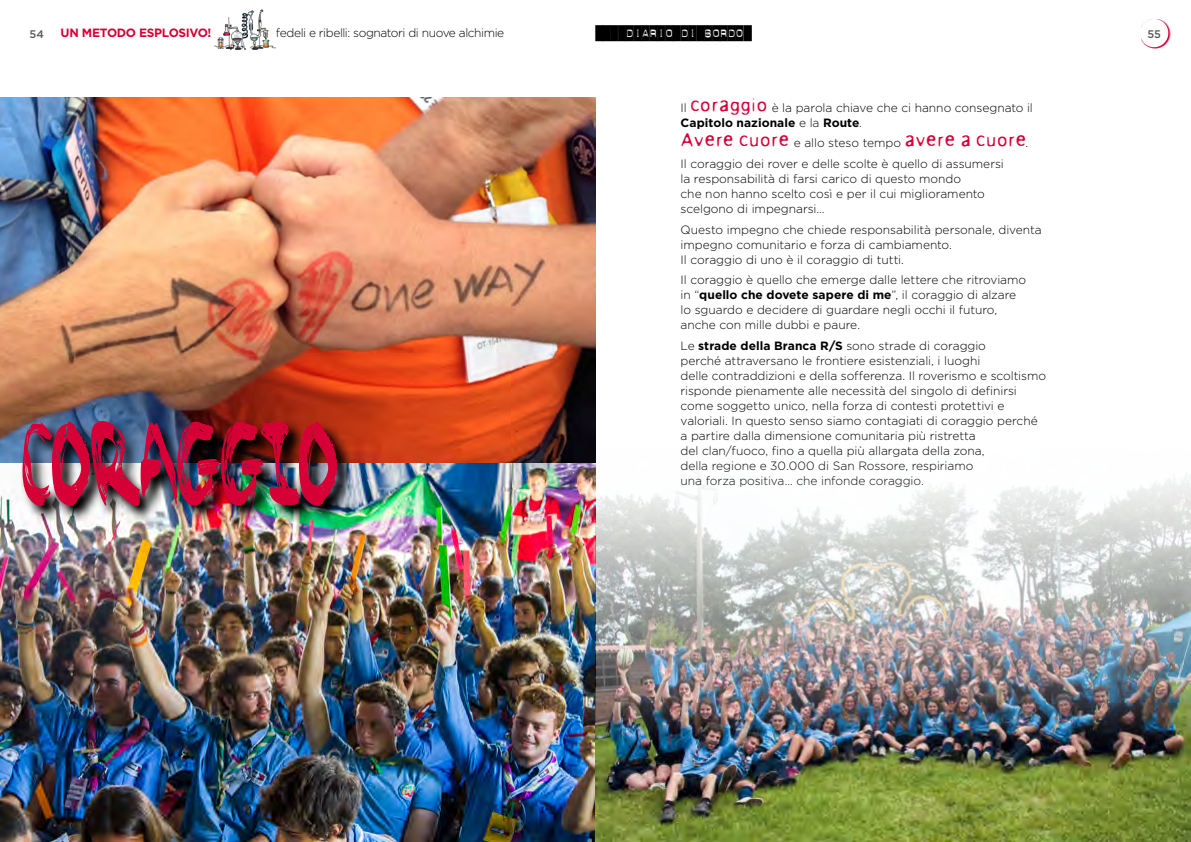
<style>
.page{position:relative;width:1191px;height:842px;background:#fff}
.page>*{position:absolute;margin:0;border:0;box-sizing:border-box;transform-origin:0 0}
.t1{font:84.5px "Brushed";letter-spacing:-.02em;color:#d70036}
.t2{font:18px "Anorexia";letter-spacing:-.025em;color:#d70036}
.t3{font:16px "Dynamoe";letter-spacing:-.025em;color:#000;scale:.9 1}
.t4{font:300 12px/15px "Gotham";letter-spacing:-.005em;color:#000}
.t5{font:300 12px "Gotham";letter-spacing:-.035em;color:#000}
.t6{font:700 12px "Gotham";letter-spacing:-.025em;color:#d70036}
.t7{font:500 11px "Gotham";color:#565656}
.s1{font-family:"Anorexia";font-weight:400;font-size:18px;color:#d70036}
.s2{font-weight:700}
.s3{font-family:"Gotham";font-weight:300;font-size:12px;color:#000}
</style>
<div class="page">
<img style="left:0;top:98px;width:595px;height:744px">
<img style="left:214px;top:9px;width:61px;height:40px">
<svg style="left:1141px;top:20px;width:29px;height:29px"></svg>
<div style="left:1140px;top:19px;width:28px;height:28px;background:#fff;border-radius:50%"></div>
<img style="left:595px;top:447px;width:596px;height:395px">
<img style="left:21px;top:420px;width:334px;height:103px">
<p class="t7" style="left:30px;top:27px;width:16px">54</p>
<p class="t6" style="left:61px;top:26px;width:152px">UN METODO ESPLOSIVO!</p>
<p class="t5" style="left:276px;top:27px;width:230px">fedeli e ribelli: sognatori di nuove alchimie</p>
<h3 class="t3" style="left:626px;top:25px;width:132px">DIARIO DI BORDO</h3>
<p class="t7" style="left:1147px;top:27px;width:15px">55</p>
<h1 class="t1" style="left:23px;top:421px;width:318px">CORAGGIO</h1>
<p class="t4" style="left:680px;top:100px;width:354px">Il <span class="s1">coraggio</span> è la parola chiave che ci hanno consegnato il<br><span class="s2">Capitolo nazionale</span> e la <span class="s2">Route</span>.</p>
<h2 class="t2" style="left:680px;top:133px;width:349px">Avere cuore <span class="s3">e allo steso tempo</span> avere a cuore<span class="s3">.</span></h2>
<p class="t4" style="left:680px;top:156px;width:325px">Il coraggio dei rover e delle scolte è quello di assumersi la responsabilità di farsi carico di questo mondo<br>che non hanno scelto così e per il cui miglioramento scelgono di impegnarsi…</p>
<p class="t4" style="left:680px;top:222px;width:362px">Questo impegno che chiede responsabilità personale, diventa impegno comunitario e forza di cambiamento.<br>Il coraggio di uno è il coraggio di tutti.</p>
<p class="t4" style="left:680px;top:273px;width:347px">Il coraggio è quello che emerge dalle lettere che ritroviamo in “<span class="s2">quello che dovete sapere di me</span>”, il coraggio di alzare lo sguardo e decidere di guardare negli occhi il futuro, anche con mille dubbi e paure.</p>
<p class="t4" style="left:680px;top:338px;width:367px">Le <span class="s2">strade della Branca R/S</span> sono strade di coraggio<br>perché attraversano le frontiere esistenziali, i luoghi<br>delle contraddizioni e della sofferenza. Il roverismo e scoltismo risponde pienamente alle necessità del singolo di definirsi come soggetto unico, nella forza di contesti protettivi e valoriali. In questo senso siamo contagiati di coraggio perché a partire dalla dimensione comunitaria più ristretta<br>del clan/fuoco, fino a quella più allargata della zona,<br>della regione e 30.000 di San Rossore, respiriamo</p>
<p class="t4" style="left:680px;top:473px;width:245px">una forza positiva… che infonde coraggio.</p>
</div>
